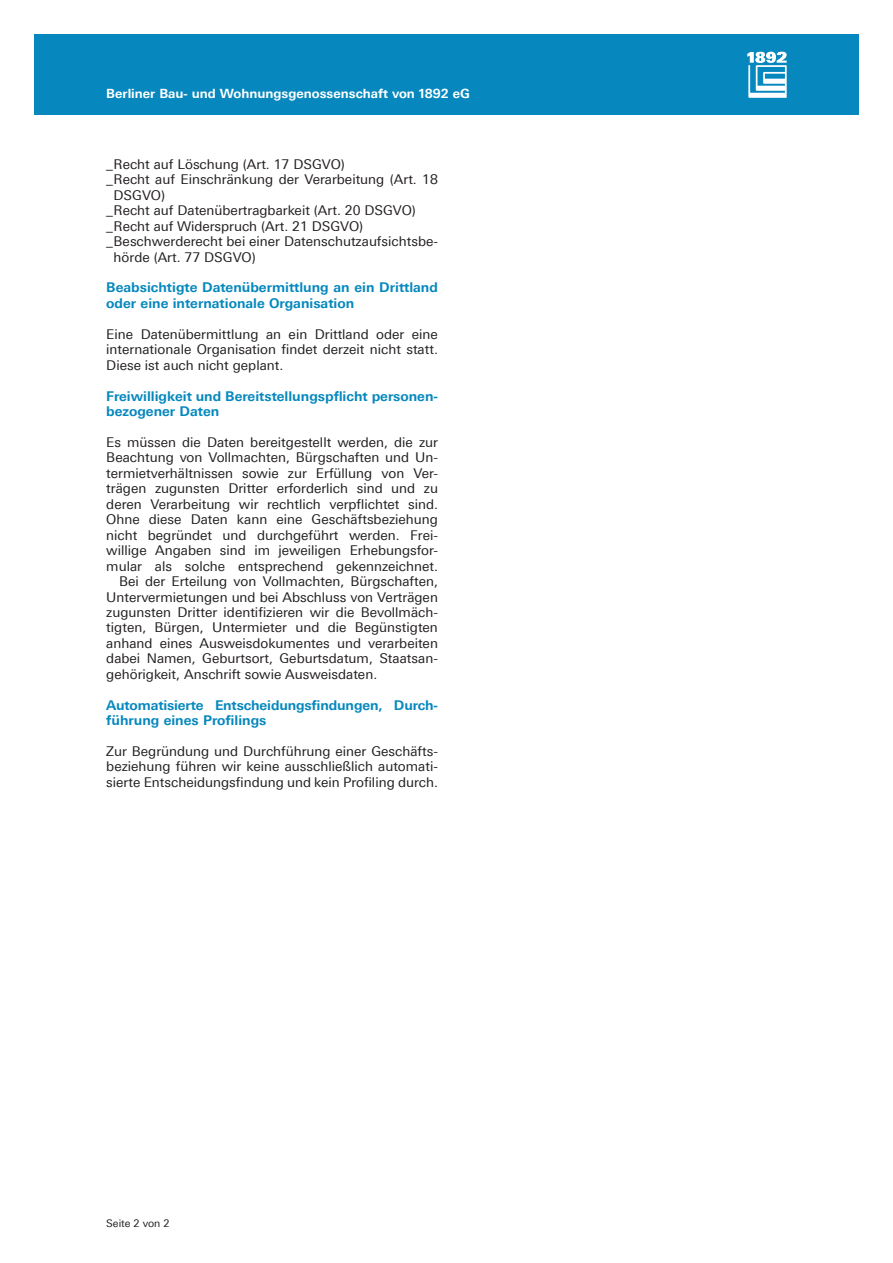
<style>
.page{position:relative;width:893px;height:1263px;background:#fff}
.page>*{position:absolute;margin:0;border:0;box-sizing:border-box;transform-origin:0 0}
._1892-INFO-Univers-C{font:13.5px/15.5px "Linotype Univers 430";color:#231f20}
._1892-INFO-Univers-C-2{font:700 13.5px/15.5px "Linotype Univers 630";color:#0688be}
.t1{font:700 12.75px "Linotype Univers 630";color:#fff}
._1892-INFO-Univers-C-3{font:10.5px "Linotype Univers 430";color:#231f20}
</style>
<div class="page">
<div style="left:34px;top:34px;width:825px;height:81px;background:#0688be"></div>
<svg style="left:747px;top:52px;width:40px;height:46px"></svg>
<p class="t1" style="left:106px;top:86px;width:365px">Berliner Bau- und Wohnungsgenossenschaft von 1892 eG</p>
<p class="_1892-INFO-Univers-C" style="left:106px;top:156px;width:240px">_Recht auf Löschung (Art. 17 DSGVO)</p>
<p class="_1892-INFO-Univers-C" style="left:114px;top:172px;width:326px;text-indent:-7px">_Recht auf Einschränkung der Verarbeitung (Art. 18<br>DSGVO)</p>
<p class="_1892-INFO-Univers-C" style="left:106px;top:203px;width:311px">_Recht auf Datenübertragbarkeit (Art. 20 DSGVO)</p>
<p class="_1892-INFO-Univers-C" style="left:106px;top:218px;width:258px">_Recht auf Widerspruch (Art. 21 DSGVO)</p>
<p class="_1892-INFO-Univers-C" style="left:114px;top:234px;width:326px;text-indent:-7px">_Beschwerderecht bei einer Datenschutzaufsichtsbe&shy;hörde (Art. 77 DSGVO)</p>
<p class="_1892-INFO-Univers-C-2" style="left:106px;top:280px;width:333px">Beabsichtigte Datenübermittlung an ein Drittland oder eine internationale Organisation</p>
<p class="_1892-INFO-Univers-C" style="left:106px;top:326px;width:333px;text-align:justify">Eine Datenübermittlung an ein Drittland oder eine internationale Organisation findet derzeit nicht statt.<br>Diese ist auch nicht geplant.</p>
<p class="_1892-INFO-Univers-C-2" style="left:106px;top:388px;width:333px">Freiwilligkeit und Bereitstellungspflicht personen&shy;bezogener Daten</p>
<p class="_1892-INFO-Univers-C" style="left:106px;top:434px;width:333px">Es müssen die Daten bereitgestellt werden, die zur</p>
<p class="_1892-INFO-Univers-C" style="left:106px;top:450px;width:333px">Beachtung von Vollmachten, Bürgschaften und Un-</p>
<p class="_1892-INFO-Univers-C" style="left:106px;top:465px;width:333px">termietverhältnissen sowie zur Erfüllung von Ver-</p>
<p class="_1892-INFO-Univers-C" style="left:106px;top:481px;width:333px">trägen zugunsten Dritter erforderlich sind und zu</p>
<p class="_1892-INFO-Univers-C" style="left:106px;top:496px;width:333px">deren Verarbeitung wir rechtlich verpflichtet sind.</p>
<p class="_1892-INFO-Univers-C" style="left:106px;top:512px;width:333px">Ohne diese Daten kann eine Geschäftsbeziehung</p>
<p class="_1892-INFO-Univers-C" style="left:106px;top:527px;width:333px">nicht begründet und durchgeführt werden. Frei-</p>
<p class="_1892-INFO-Univers-C" style="left:106px;top:543px;width:333px">willige Angaben sind im jeweiligen Erhebungsfor-</p>
<p class="_1892-INFO-Univers-C" style="left:106px;top:558px;width:333px">mular als solche entsprechend gekennzeichnet.</p>
<p class="_1892-INFO-Univers-C" style="left:119px;top:573px;width:320px">Bei der Erteilung von Vollmachten, Bürgschaften,</p>
<p class="_1892-INFO-Univers-C" style="left:106px;top:589px;width:333px">Untervermietungen und bei Abschluss von Verträgen</p>
<p class="_1892-INFO-Univers-C" style="left:106px;top:604px;width:333px">zugunsten Dritter identifizieren wir die Bevollmäch-</p>
<p class="_1892-INFO-Univers-C" style="left:106px;top:620px;width:333px">tigten, Bürgen, Untermieter und die Begünstigten</p>
<p class="_1892-INFO-Univers-C" style="left:106px;top:635px;width:333px">anhand eines Ausweisdokumentes und verarbeiten</p>
<p class="_1892-INFO-Univers-C" style="left:106px;top:651px;width:333px">dabei Namen, Geburtsort, Geburtsdatum, Staatsan-</p>
<p class="_1892-INFO-Univers-C" style="left:106px;top:666px;width:272px">gehörigkeit, Anschrift sowie Ausweisdaten.</p>
<p class="_1892-INFO-Univers-C-2" style="left:106px;top:697px;width:333px">Automatisierte Entscheidungsfindungen, Durch&shy;führung eines Profilings</p>
<p class="_1892-INFO-Univers-C" style="left:106px;top:743px;width:333px;text-align:justify">Zur Begründung und Durchführung einer Geschäfts&shy;beziehung führen wir keine ausschließlich automati&shy;sierte Entscheidungsfindung und kein Profiling durch.</p>
<p class="_1892-INFO-Univers-C-3" style="left:106px;top:1217px;width:65px">Seite 2 von 2</p>
</div>
